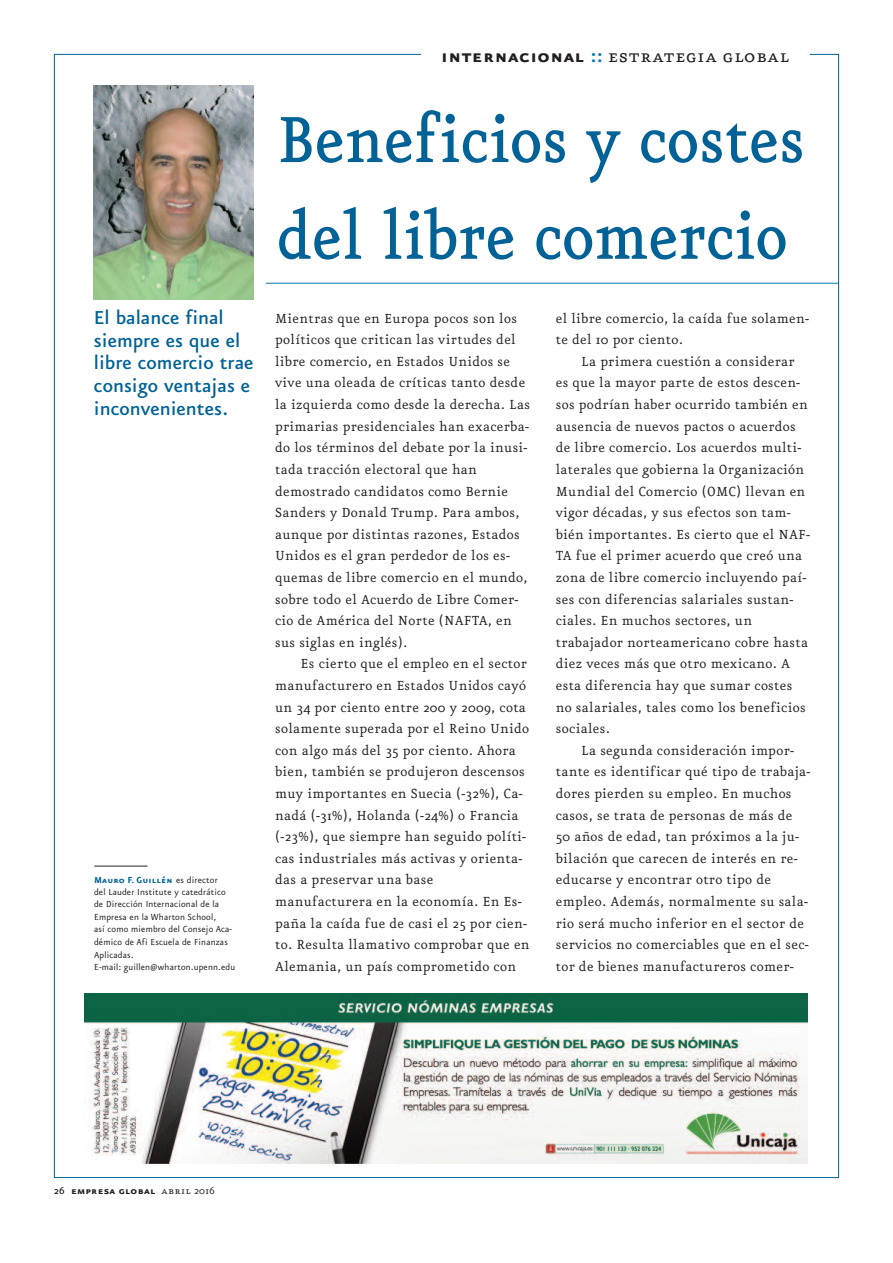
<style>
.page{position:relative;width:893px;height:1263px;background:#fff}
.page>*{position:absolute;margin:0;border:0;box-sizing:border-box;transform-origin:0 0}
.t1{font:500 78px/96.8px "Eureka";color:#006296;scale:.9 1}
.t2{font:500 22.5px/22.5px "Eureka Sans";color:#006296}
.t3{font:21.9px "Eureka Small Caps";letter-spacing:.025em;color:#231f20}
.t4{font:15.75px/21.6px "Eureka";letter-spacing:.02em;color:#231f20}
.t5{font:12px "Eureka Sans Bold Caps";letter-spacing:.025em;color:#231f20}
.t6{font:10.5px/12.6px "Eureka Sans";letter-spacing:.015em;color:#231f20}
.t7{font:10.5px "Eureka Sans Bold Caps";letter-spacing:.015em;color:#006296}
.s1{font-family:"Eureka Sans Bold Caps"}
.s2{font-family:"Eureka Sans Bold Caps";color:#0078ae}
.s3{font-family:"Eureka Sans";color:#231f20}
.s4{font-family:"Eureka";font-weight:500}
.s5{font-family:"Eureka Small Caps"}
.s6{font-family:"Eureka"}
</style>
<div class="page">
<img style="left:84px;top:993px;width:724px;height:171px">
<hr style="left:94px;top:866px;width:54px;height:1px;background:#231f20">
<img style="left:94px;top:85px;width:160px;height:215px">
<hr style="left:266px;top:283px;width:573px;height:1px;background:#0078ae">
<h3 class="t3" style="left:441px;top:45px;width:349px"><span class="s1">internacional</span> <span class="s2">::</span> estrategia global</h3>
<h1 class="t1" style="left:277px;top:94px;width:588px">Beneficios y costes del libre comercio</h1>
<h2 class="t2" style="left:94px;top:305px;width:161px">El balance final siempre es que el libre comercio trae consigo ventajas e inconvenientes.</h2>
<p class="t4" style="left:275px;top:308px;width:256px">Mientras que en Europa pocos son los políticos que critican las virtudes del libre comercio, en Estados Unidos se vive una oleada de críticas tanto desde la izquierda como desde la derecha. Las primarias presidenciales han exacerba&shy;do los términos del debate por la inusi&shy;tada tracción electoral que han demostrado candidatos como Bernie Sanders y Donald Trump. Para ambos, aunque por distintas razones, Estados Unidos es el gran perdedor de los es&shy;quemas de libre comercio en el mundo, sobre todo el Acuerdo de Libre Comer&shy;cio de América del Norte (NAFTA, en sus siglas en inglés).</p>
<p class="t4" style="left:275px;top:654px;width:256px;text-indent:26px">Es cierto que el empleo en el sector manufacturero en Estados Unidos cayó un 34 por ciento entre 200 y 2009, cota solamente superada por el Reino Unido con algo más del 35 por ciento. Ahora bien, también se produjeron descensos muy importantes en Suecia (-32%), Ca&shy;nadá (-31%), Holanda (-24%) o Francia (-23%), que siempre han seguido políti&shy;cas industriales más activas y orienta&shy;das a preservar una base manufacturera en la economía. En Es&shy;paña la caída fue de casi el 25 por cien&shy;to. Resulta llamativo comprobar que en Alemania, un país comprometido con</p>
<p class="t7" style="left:94px;top:875px;width:125px">Mauro F. Guillén <span class="s3">es director</span></p>
<p class="t6" style="left:94px;top:886px;width:143px">del Lauder Institute y catedrático de Dirección Internacional de la<br>Empresa en la Wharton School,<br>así como miembro del Consejo Aca&shy;démico de Afi Escuela de Finanzas<br>Aplicadas.<br>E-mail: guillen@wharton.upenn.edu</p>
<p class="t4" style="left:556px;top:308px;width:255px">el libre comercio, la caída fue solamen&shy;te del 10 por ciento.</p>
<p class="t4" style="left:556px;top:351px;width:256px;text-indent:26px">La primera cuestión a considerar es que la mayor parte de estos descen&shy;sos podrían haber ocurrido también en ausencia de nuevos pactos o acuerdos de libre comercio. Los acuerdos multi&shy;laterales que gobierna la Organización Mundial del Comercio (OMC) llevan en vigor décadas, y sus efectos son tam&shy;bién importantes. Es cierto que el NAF-TA fue el primer acuerdo que creó una zona de libre comercio incluyendo paí&shy;ses con diferencias salariales sustan&shy;ciales. En muchos sectores, un trabajador norteamericano cobre hasta diez veces más que otro mexicano. A esta diferencia hay que sumar costes no salariales, tales como los beneficios sociales.</p>
<p class="t4" style="left:556px;top:740px;width:256px;text-indent:26px">La segunda consideración impor&shy;tante es identificar qué tipo de trabaja&shy;dores pierden su empleo. En muchos casos, se trata de personas de más de 50 años de edad, tan próximos a la ju&shy;bilación que carecen de interés en re&shy;educarse y encontrar otro tipo de empleo. Además, normalmente su sala&shy;rio será mucho inferior en el sector de servicios no comerciables que en el sec&shy;tor de bienes manufactureros comer-</p>
<p class="t5" style="left:54px;top:1184px;width:162px"><span class="s4">26</span> empresa global <span class="s5">abril</span> <span class="s6">2016</span></p>
</div>
